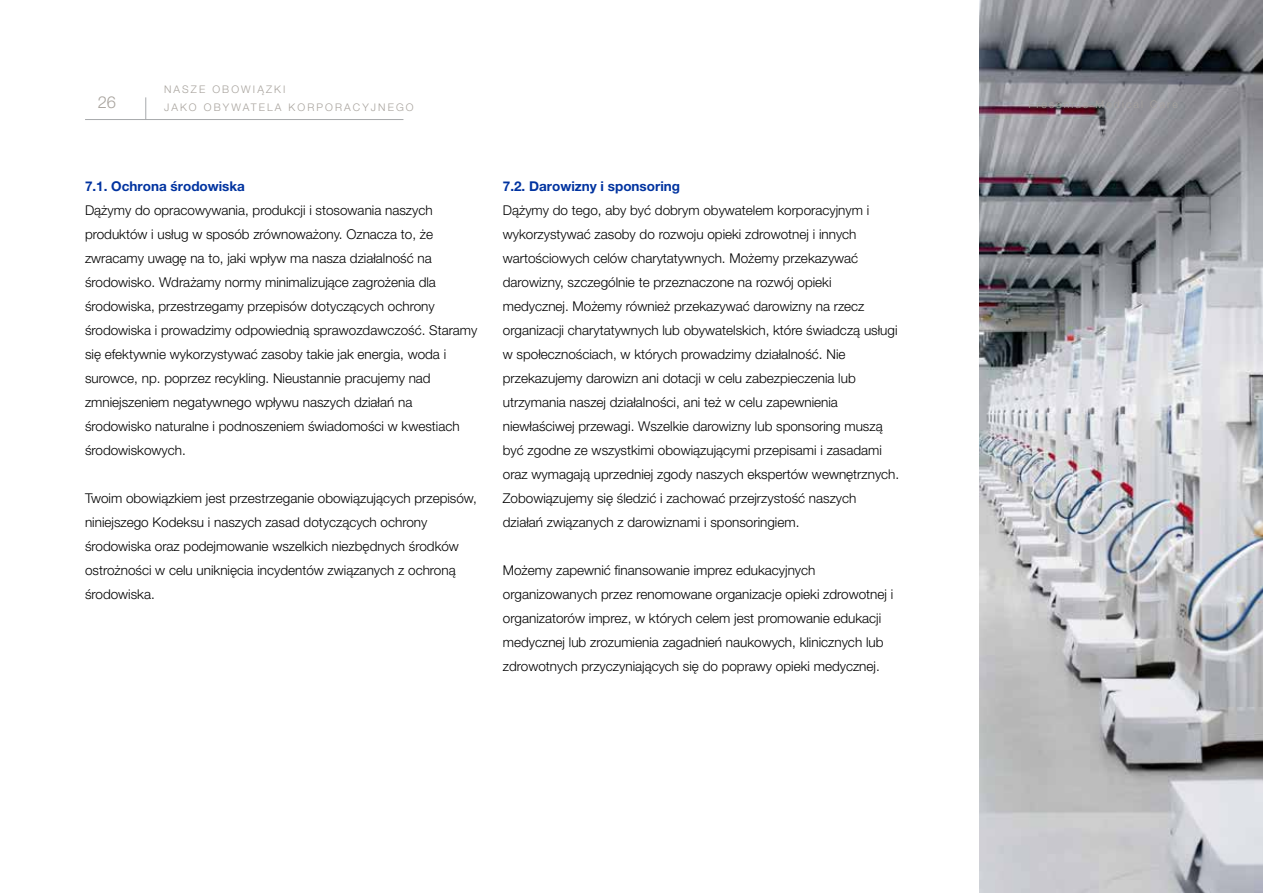
<style>
.page{position:relative;width:1263px;height:893px;background:#fff}
.page>*{position:absolute;margin:0;border:0;box-sizing:border-box;transform-origin:0 0}
.t1{font:300 16.5px "Helvetica Neue LT Pro";color:#a8a39d}
.t2{font:300 13.5px/24px "Helvetica Neue LT Pro";color:#000}
.t3{font:700 13.5px "Helvetica Neue LT Pro";color:#0033a0}
.t4{font:300 10.5px/17.2px "Helvetica Neue LT Pro";letter-spacing:.2em;color:#a8a39d}
</style>
<div class="page">
<img style="left:980px;top:0;width:283px;height:893px">
<hr style="left:85px;top:119px;width:318px;height:1px;background:#a7a9ac">
<svg style="left:145px;top:97px;width:1px;height:22px"></svg>
<p class="t4" style="left:164px;top:81px;width:251px">NASZE OBOWIĄZKI<br>JAKO OBYWATELA KORPORACYJNEGO</p>
<p class="t1" style="left:98px;top:92px;width:20px">26</p>
<p class="t4" style="left:1028px;top:95px;width:151px">Fresenius Medical Care</p>
<p class="t3" style="left:85px;top:178px;width:162px">7.1. Ochrona środowiska</p>
<p class="t2" style="left:85px;top:198px;width:394px">Dążymy do opracowywania, produkcji i stosowania naszych produktów i usług w sposób zrównoważony. Oznacza to, że zwracamy uwagę na to, jaki wpływ ma nasza działalność na środowisko. Wdrażamy normy minimalizujące zagrożenia dla środowiska, przestrzegamy przepisów dotyczących ochrony środowiska i prowadzimy odpowiednią sprawozdawczość. Staramy się efektywnie wykorzystywać zasoby takie jak energia, woda i surowce, np. poprzez recykling. Nieustannie pracujemy nad zmniejszeniem negatywnego wpływu naszych działań na środowisko naturalne i podnoszeniem świadomości w kwestiach środowiskowych.</p>
<p class="t2" style="left:85px;top:486px;width:393px">Twoim obowiązkiem jest przestrzeganie obowiązujących przepisów, niniejszego Kodeksu i naszych zasad dotyczących ochrony środowiska oraz podejmowanie wszelkich niezbędnych środków ostrożności w celu uniknięcia incydentów związanych z ochroną środowiska.</p>
<p class="t3" style="left:503px;top:178px;width:179px">7.2. Darowizny i sponsoring</p>
<p class="t2" style="left:503px;top:198px;width:398px">Dążymy do tego, aby być dobrym obywatelem korporacyjnym i wykorzystywać zasoby do rozwoju opieki zdrowotnej i innych wartościowych celów charytatywnych. Możemy przekazywać darowizny, szczególnie te przeznaczone na rozwój opieki medycznej. Możemy również przekazywać darowizny na rzecz organizacji charytatywnych lub obywatelskich, które świadczą usługi w społecznościach, w których prowadzimy działalność. Nie przekazujemy darowizn ani dotacji w celu zabezpieczenia lub utrzymania naszej działalności, ani też w celu zapewnienia niewłaściwej przewagi. Wszelkie darowizny lub sponsoring muszą być zgodne ze wszystkimi obowiązującymi przepisami i zasadami oraz wymagają uprzedniej zgody naszych ekspertów wewnętrznych.<br>Zobowiązujemy się śledzić i zachować przejrzystość naszych działań związanych z darowiznami i sponsoringiem.</p>
<p class="t2" style="left:503px;top:558px;width:392px">Możemy zapewnić finansowanie imprez edukacyjnych organizowanych przez renomowane organizacje opieki zdrowotnej i organizatorów imprez, w których celem jest promowanie edukacji medycznej lub zrozumienia zagadnień naukowych, klinicznych lub zdrowotnych przyczyniających się do poprawy opieki medycznej.</p>
</div>
